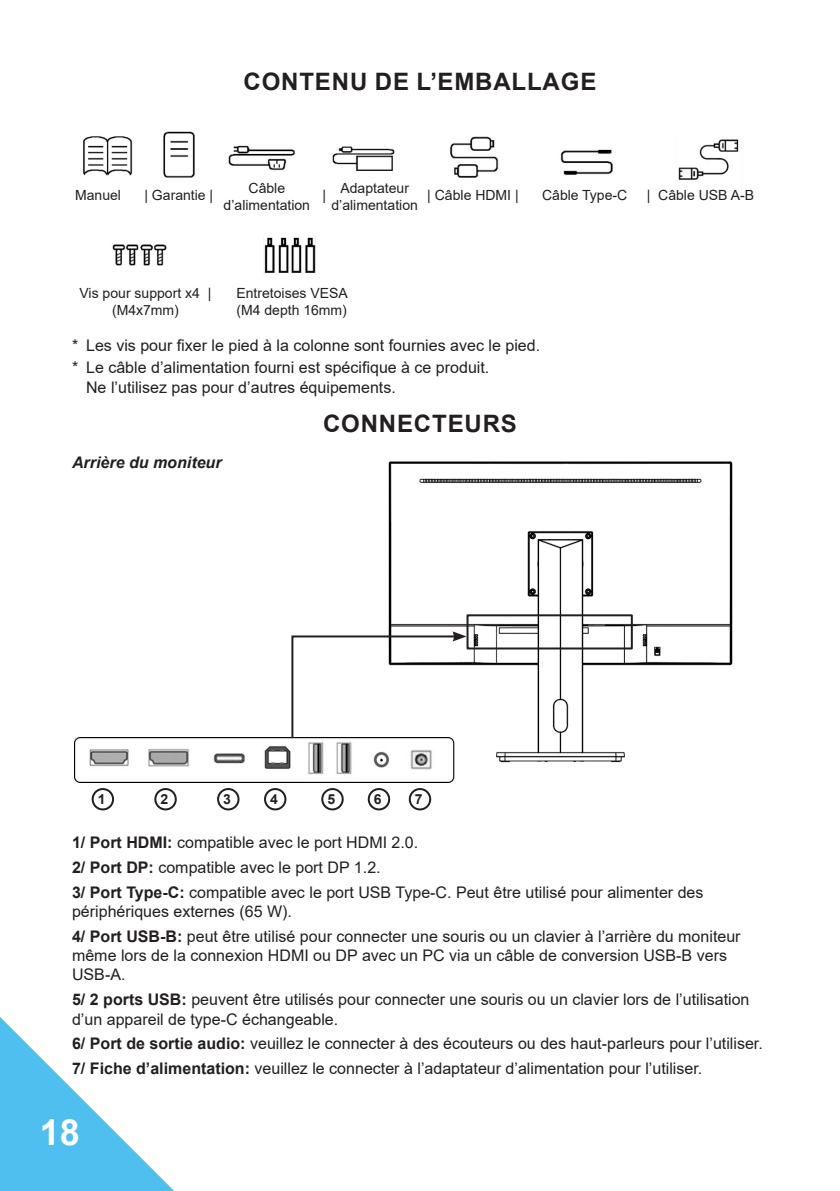
<style>
.page{position:relative;width:840px;height:1191px;background:#fff}
.page>*{position:absolute;margin:0;border:0;box-sizing:border-box;transform-origin:0 0}
.t1{font:700 36px "Arial";color:#fff}
.Titre{font:700 24px "Arial";letter-spacing:.035em;color:#231f20}
.Body{font:16px/19.2px "Arial";color:#231f20}
.Body-2{font:italic 700 16px "Arial";color:#231f20}
.Body-3{font:14px/16.8px "Arial";color:#231f20;text-align:center}
.Sous_Titre{font:700 13.8px "Arial";color:#231f20}
.s1{font-weight:700}
</style>
<div class="page">
<svg style="left:0;top:1017px;width:174px;height:174px"></svg>
<img style="left:83px;top:131px;width:656px;height:49px">
<img style="left:112px;top:244px;width:55px;height:22px">
<img style="left:264px;top:236px;width:52px;height:38px">
<img style="left:388px;top:461px;width:345px;height:308px">
<img style="left:74px;top:737px;width:380px;height:45px">
<div style="left:466px;top:614px;width:166px;height:35px;border:2px solid #231f20"></div>
<div style="left:92px;top:788px;width:22px;height:22px;border:2px solid #231f20;border-radius:50%"></div>
<div style="left:154px;top:788px;width:23px;height:22px;border:2px solid #231f20;border-radius:50%"></div>
<div style="left:217px;top:788px;width:22px;height:22px;border:2px solid #231f20;border-radius:50%"></div>
<div style="left:264px;top:788px;width:22px;height:22px;border:2px solid #231f20;border-radius:50%"></div>
<div style="left:321px;top:788px;width:22px;height:22px;border:2px solid #231f20;border-radius:50%"></div>
<div style="left:367px;top:788px;width:23px;height:22px;border:2px solid #231f20;border-radius:50%"></div>
<div style="left:408px;top:788px;width:23px;height:22px;border:2px solid #231f20;border-radius:50%"></div>
<svg style="left:290px;top:631px;width:176px;height:109px"></svg>
<p class="Titre" style="left:243px;top:64px;width:354px">CONTENU DE L’EMBALLAGE</p>
<p class="Body-3" style="left:223px;top:179px;width:88px">Câble d’alimentation</p>
<p class="Body-3" style="left:331px;top:179px;width:88px">Adaptateur d’alimentation</p>
<p class="Body-3" style="left:75px;top:187px;width:47px">Manuel</p>
<p class="Body-3" style="left:144px;top:187px;width:70px">| Garantie |</p>
<p class="Body-3" style="left:322px;top:187px;width:5px">|</p>
<p class="Body-3" style="left:427px;top:187px;width:93px">| Câble HDMI |</p>
<p class="Body-3" style="left:541px;top:187px;width:87px">Câble Type-C</p>
<p class="Body-3" style="left:646px;top:187px;width:109px">| Câble USB A-B</p>
<p class="Body-3" style="left:79px;top:284px;width:133px">Vis pour support x4 | (M4x7mm)</p>
<p class="Body-3" style="left:236px;top:284px;width:113px;text-align:left">Entretoises VESA (M4 depth 16mm)</p>
<p class="Body" style="left:72px;top:336px;width:469px">* Les vis pour fixer le pied à la colonne sont fournies avec le pied.</p>
<p class="Body" style="left:86px;top:358px;width:404px;text-indent:-14px">* Le câble d’alimentation fourni est spécifique à ce produit.<br>Ne l’utilisez pas pour d’autres équipements.</p>
<p class="Body-2" style="left:72px;top:452px;width:151px">Arrière du moniteur</p>
<p class="Titre" style="left:323px;top:406px;width:195px">CONNECTEURS</p>
<p class="Sous_Titre" style="left:98px;top:789px;width:9px">1</p>
<p class="Sous_Titre" style="left:160px;top:789px;width:9px">2</p>
<p class="Sous_Titre" style="left:223px;top:789px;width:9px">3</p>
<p class="Sous_Titre" style="left:270px;top:789px;width:9px">4</p>
<p class="Sous_Titre" style="left:327px;top:789px;width:9px">5</p>
<p class="Sous_Titre" style="left:373px;top:789px;width:9px">6</p>
<p class="Sous_Titre" style="left:414px;top:789px;width:9px">7</p>
<p class="Body" style="left:72px;top:833px;width:347px"><span class="s1">1/ Port HDMI:</span> compatible avec le port HDMI 2.0.</p>
<p class="Body" style="left:72px;top:857px;width:310px"><span class="s1">2/ Port DP:</span> compatible avec le port DP 1.2.</p>
<p class="Body" style="left:72px;top:882px;width:632px"><span class="s1">3/ Port Type-C:</span> compatible avec le port USB Type-C. Peut être utilisé pour alimenter des périphériques externes (65 W).</p>
<p class="Body" style="left:72px;top:926px;width:669px"><span class="s1">4/ Port USB-B:</span> peut être utilisé pour connecter une souris ou un clavier à l’arrière du moniteur même lors de la connexion HDMI ou DP avec un PC via un câble de conversion USB-B vers<br>USB-A.</p>
<p class="Body" style="left:72px;top:990px;width:678px"><span class="s1">5/ 2 ports USB:</span> peuvent être utilisés pour connecter une souris ou un clavier lors de l’utilisation d’un appareil de type-C échangeable.</p>
<p class="Body" style="left:72px;top:1034px;width:692px"><span class="s1">6/ Port de sortie audio:</span> veuillez le connecter à des écouteurs ou des haut-parleurs pour l’utiliser.</p>
<p class="Body" style="left:72px;top:1059px;width:631px"><span class="s1">7/ Fiche d’alimentation:</span> veuillez le connecter à l’adaptateur d’alimentation pour l’utiliser.</p>
<h1 class="t1" style="left:40px;top:1107px;width:42px">18</h1>
</div>
